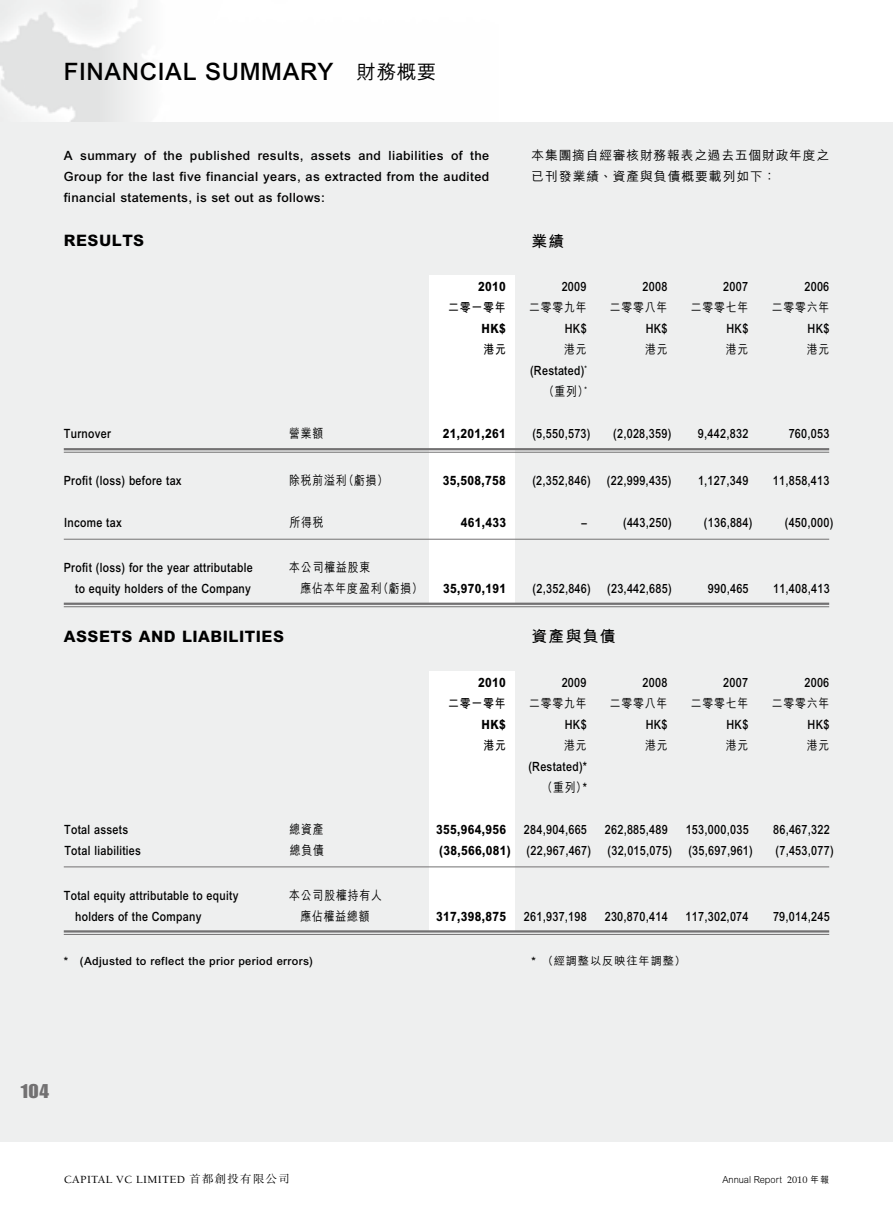
<style>
.page{position:relative;width:893px;height:1212px;background:#fff}
.page>*{position:absolute;margin:0;border:0;box-sizing:border-box;transform-origin:0 0}
.t1{font:500 24px "Arial MT Std";letter-spacing:.03em;color:#000}
.t2{font:19.5px "Impact LT Std";color:#727172;scale:1.1 1}
.t3{font:800 15.75px "Arial MT Std";letter-spacing:.03em;color:#000}
.t4{font:700 15.75px "M Hei HK";letter-spacing:.08em;color:#000}
.t5{font:500 12.75px "Arial MT Std";letter-spacing:.03em;color:#000;scale:.85 1}
.t6{font:500 12.75px/21px "Arial MT Std";letter-spacing:.03em;color:#000;text-align:justify}
.t7{font:500 12.75px "M Hei HK";letter-spacing:.08em;color:#000;scale:.85 1}
.t8{font:800 12.75px "Arial MT Std";letter-spacing:.03em;color:#000;scale:.85 1}
.t9{font:500 12.75px/21px "M Hei HK";letter-spacing:.08em;color:#000}
.t10{font:700 12.75px "M Hei HK";letter-spacing:.08em;color:#000;scale:.85 1}
.t11{font:500 11.25px "Arial MT Std";letter-spacing:.03em;color:#000}
.t12{font:500 11.25px "Berkeley Std";letter-spacing:.025em;color:#000;scale:1.05 1}
.t13{font:500 11.25px "M Hei HK";letter-spacing:.08em;color:#000}
.t14{font:300 9.75px "Arial MT Std";color:#000;scale:.95 1}
.s1{font-family:"M Hei HK";font-size:19.5px}
.s2{font-family:"Arial MT Std"}
.s3{font-family:"M Sung HK";font-weight:300}
.s4{font-family:"Aldus LT Std";font-weight:400}
.s5{font-family:"M Hei HK";font-weight:500;font-size:9px}
</style>
<div class="page">
<div style="left:0;top:123px;width:893px;height:1019px;background:#eeefef"></div>
<div style="left:429px;top:275px;width:85px;height:329px;background:#fff"></div>
<hr style="left:64px;top:448px;width:765px;height:2px;background:#727172">
<hr style="left:64px;top:452px;width:765px;height:1px;background:#727172">
<hr style="left:64px;top:539px;width:765px;height:1px;background:#727172">
<hr style="left:64px;top:603px;width:765px;height:2px;background:#727172">
<hr style="left:64px;top:606px;width:765px;height:1px;background:#727172">
<div style="left:429px;top:671px;width:85px;height:260px;background:#fff"></div>
<hr style="left:64px;top:866px;width:765px;height:1px;background:#727172">
<hr style="left:64px;top:930px;width:765px;height:2px;background:#727172">
<hr style="left:64px;top:934px;width:765px;height:1px;background:#727172">
<h1 class="t1" style="left:64px;top:57px;width:374px">FINANCIAL SUMMARY <span class="s1">財務概要</span></h1>
<p class="t9" style="left:531px;top:144px;width:299px">本集團摘自經審核財務報表之過去五個財政年度之已刊發業績、資產與負債概要載列如下：</p>
<p class="t6" style="left:64px;top:145px;width:427px">A summary of the published results, assets and liabilities of the Group for the last five financial years, as extracted from the audited financial statements, is set out as follows:</p>
<p class="t3" style="left:64px;top:231px;width:82px">RESULTS</p>
<p class="t8" style="left:478px;top:279px;width:34px">2010</p>
<p class="t5" style="left:562px;top:279px;width:31px">2009</p>
<p class="t5" style="left:642px;top:279px;width:31px">2008</p>
<p class="t5" style="left:723px;top:279px;width:31px">2007</p>
<p class="t5" style="left:804px;top:279px;width:31px">2006</p>
<p class="t10" style="left:448px;top:298px;width:69px">二零一零年</p>
<p class="t7" style="left:529px;top:298px;width:69px">二零零九年</p>
<p class="t7" style="left:610px;top:298px;width:69px">二零零八年</p>
<p class="t7" style="left:691px;top:298px;width:69px">二零零七年</p>
<p class="t7" style="left:772px;top:298px;width:69px">二零零六年</p>
<p class="t8" style="left:482px;top:321px;width:30px">HK$</p>
<p class="t5" style="left:565px;top:321px;width:27px">HK$</p>
<p class="t5" style="left:646px;top:321px;width:27px">HK$</p>
<p class="t5" style="left:726px;top:321px;width:27px">HK$</p>
<p class="t5" style="left:808px;top:321px;width:27px">HK$</p>
<p class="t10" style="left:483px;top:340px;width:28px">港元</p>
<p class="t7" style="left:564px;top:340px;width:28px">港元</p>
<p class="t7" style="left:645px;top:340px;width:28px">港元</p>
<p class="t7" style="left:726px;top:340px;width:28px">港元</p>
<p class="t7" style="left:807px;top:340px;width:28px">港元</p>
<p class="t5" style="left:530px;top:363px;width:68px">(Restated)<sup>*</sup></p>
<p class="t7" style="left:543px;top:382px;width:54px">（重列）<sup>*</sup></p>
<p class="t5" style="left:64px;top:426px;width:57px">Turnover</p>
<p class="t7" style="left:289px;top:424px;width:42px">營業額</p>
<p class="t8" style="left:443px;top:426px;width:75px">21,201,261</p>
<p class="t5" style="left:532px;top:426px;width:70px">(5,550,573)</p>
<p class="t5" style="left:613px;top:426px;width:70px">(2,028,359)</p>
<p class="t5" style="left:698px;top:426px;width:61px">9,442,832</p>
<p class="t5" style="left:789px;top:426px;width:49px">760,053</p>
<p class="t5" style="left:64px;top:473px;width:140px">Profit (loss) before tax</p>
<p class="t7" style="left:289px;top:471px;width:118px">除稅前溢利（虧損）</p>
<p class="t8" style="left:443px;top:473px;width:75px">35,508,758</p>
<p class="t5" style="left:532px;top:473px;width:70px">(2,352,846)</p>
<p class="t5" style="left:607px;top:473px;width:77px">(22,999,435)</p>
<p class="t5" style="left:698px;top:473px;width:61px">1,127,349</p>
<p class="t5" style="left:773px;top:473px;width:68px">11,858,413</p>
<p class="t5" style="left:64px;top:515px;width:69px">Income tax</p>
<p class="t7" style="left:290px;top:513px;width:42px">所得稅</p>
<p class="t8" style="left:461px;top:515px;width:55px">461,433</p>
<p class="t5" style="left:581px;top:515px;width:8px">–</p>
<p class="t5" style="left:623px;top:515px;width:59px">(443,250)</p>
<p class="t5" style="left:704px;top:515px;width:59px">(136,884)</p>
<p class="t5" style="left:785px;top:515px;width:59px">(450,000)</p>
<p class="t5" style="left:64px;top:560px;width:224px">Profit (loss) for the year attributable</p>
<p class="t7" style="left:289px;top:558px;width:97px">本公司權益股東</p>
<p class="t5" style="left:75px;top:581px;width:208px">to equity holders of the Company</p>
<p class="t7" style="left:301px;top:579px;width:145px">應佔本年度盈利（虧損）</p>
<p class="t8" style="left:443px;top:581px;width:75px">35,970,191</p>
<p class="t5" style="left:533px;top:581px;width:70px">(2,352,846)</p>
<p class="t5" style="left:607px;top:581px;width:77px">(23,442,685)</p>
<p class="t5" style="left:708px;top:581px;width:49px">990,465</p>
<p class="t5" style="left:773px;top:581px;width:68px">11,408,413</p>
<p class="t3" style="left:64px;top:627px;width:222px">ASSETS AND LIABILITIES</p>
<p class="t4" style="left:532px;top:625px;width:85px">資產與負債</p>
<p class="t8" style="left:478px;top:674px;width:34px">2010</p>
<p class="t5" style="left:562px;top:674px;width:31px">2009</p>
<p class="t5" style="left:642px;top:674px;width:31px">2008</p>
<p class="t5" style="left:723px;top:674px;width:31px">2007</p>
<p class="t5" style="left:804px;top:674px;width:31px">2006</p>
<p class="t10" style="left:448px;top:694px;width:69px">二零一零年</p>
<p class="t7" style="left:529px;top:694px;width:69px">二零零九年</p>
<p class="t7" style="left:610px;top:694px;width:69px">二零零八年</p>
<p class="t7" style="left:691px;top:694px;width:69px">二零零七年</p>
<p class="t7" style="left:772px;top:694px;width:69px">二零零六年</p>
<p class="t8" style="left:482px;top:716px;width:30px">HK$</p>
<p class="t5" style="left:565px;top:716px;width:27px">HK$</p>
<p class="t5" style="left:646px;top:716px;width:27px">HK$</p>
<p class="t5" style="left:726px;top:716px;width:27px">HK$</p>
<p class="t5" style="left:808px;top:716px;width:27px">HK$</p>
<p class="t10" style="left:483px;top:736px;width:28px">港元</p>
<p class="t7" style="left:564px;top:736px;width:28px">港元</p>
<p class="t7" style="left:645px;top:736px;width:28px">港元</p>
<p class="t7" style="left:726px;top:736px;width:28px">港元</p>
<p class="t7" style="left:807px;top:736px;width:28px">港元</p>
<p class="t5" style="left:528px;top:758px;width:71px">(Restated)*</p>
<p class="t7" style="left:542px;top:778px;width:55px">（重列）<span class="s2">*</span></p>
<p class="t5" style="left:64px;top:821px;width:77px">Total assets</p>
<p class="t7" style="left:289px;top:820px;width:42px">總資產</p>
<p class="t8" style="left:436px;top:821px;width:84px">355,964,956</p>
<p class="t5" style="left:524px;top:821px;width:76px">284,904,665</p>
<p class="t5" style="left:605px;top:821px;width:76px">262,885,489</p>
<p class="t5" style="left:686px;top:821px;width:76px">153,000,035</p>
<p class="t5" style="left:773px;top:821px;width:68px">86,467,322</p>
<p class="t5" style="left:64px;top:842px;width:92px">Total liabilities</p>
<p class="t7" style="left:290px;top:841px;width:42px">總負債</p>
<p class="t8" style="left:439px;top:842px;width:86px">(38,566,081)</p>
<p class="t5" style="left:527px;top:842px;width:77px">(22,967,467)</p>
<p class="t5" style="left:607px;top:842px;width:77px">(32,015,075)</p>
<p class="t5" style="left:688px;top:842px;width:77px">(35,697,961)</p>
<p class="t5" style="left:775px;top:842px;width:70px">(7,453,077)</p>
<p class="t5" style="left:64px;top:887px;width:207px">Total equity attributable to equity</p>
<p class="t7" style="left:289px;top:886px;width:110px">本公司股權持有人</p>
<p class="t5" style="left:75px;top:908px;width:150px">holders of the Company</p>
<p class="t7" style="left:301px;top:907px;width:83px">應佔權益總額</p>
<p class="t8" style="left:436px;top:908px;width:84px">317,398,875</p>
<p class="t5" style="left:524px;top:908px;width:76px">261,937,198</p>
<p class="t5" style="left:605px;top:908px;width:76px">230,870,414</p>
<p class="t5" style="left:686px;top:908px;width:76px">117,302,074</p>
<p class="t5" style="left:773px;top:908px;width:68px">79,014,245</p>
<p class="t11" style="left:64px;top:955px;width:251px">* (Adjusted to reflect the prior period errors)</p>
<p class="t4" style="left:531px;top:230px;width:34px">業績</p>
<p class="t13" style="left:531px;top:953px;width:156px"><span class="s2">*</span> （經調整以反映往年調整）</p>
<h2 class="t2" style="left:20px;top:1079px;width:28px">104</h2>
<p class="t12" style="left:64px;top:1173px;width:217px">CAPITAL VC LIMITED <span class="s3">首都創投有限公司</span></p>
<p class="t14" style="left:722px;top:1174px;width:114px">Annual Report <span class="s4">2010</span> <span class="s5">年報</span></p>
</div>
